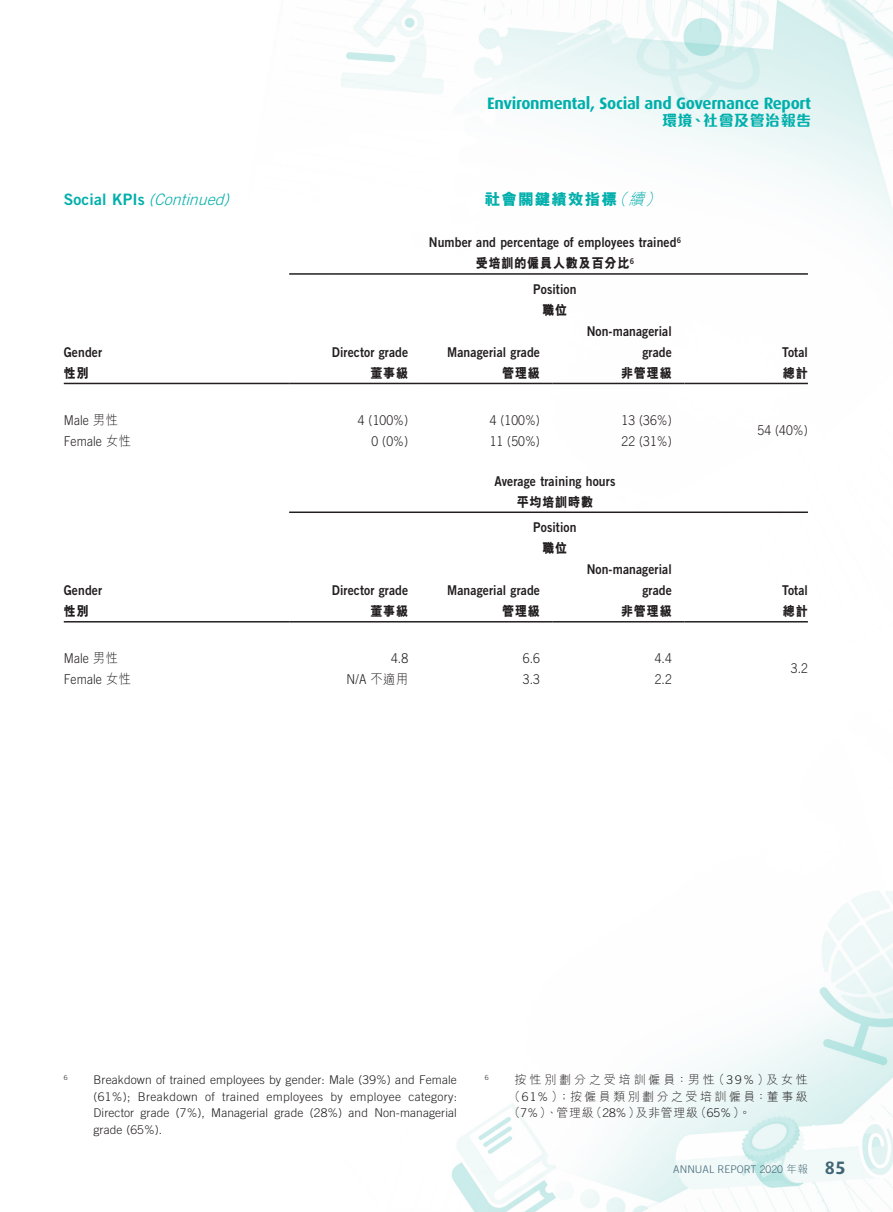
<style>
.page{position:relative;width:893px;height:1212px;background:#fff}
.page>*{position:absolute;margin:0;border:0;box-sizing:border-box;transform-origin:0 0}
.t1{font:700 16.5px "Dax";letter-spacing:-.02em;color:#00afab}
.Heading_2{font:italic 300 15.75px "Trade Gothic LT Std";color:#00afab}
.C_Heading_2{font:800 15.75px "M Hei HK";letter-spacing:.06em;color:#00afab}
.t2{font:800 15px "M Elle HK";letter-spacing:.03em;color:#00afab}
.Body_Text{font:13.5px "Trade Gothic LT Std Bd 2";letter-spacing:.01em;color:#231f20;scale:.9 1}
.Body_Text-2{font:300 13.5px "Trade Gothic LT Std";letter-spacing:.01em;color:#231f20;scale:.9 1}
.Body_Text-3{font:800 13.5px "M Hei HK";letter-spacing:.06em;color:#231f20;scale:.9 1}
.t3{font:300 12px/16.5px "Trade Gothic LT Std";letter-spacing:.01em;color:#231f20;text-align:justify}
.t4{font:300 12px/16.5px "M Hei HK";letter-spacing:.205em;color:#231f20;text-align:justify}
.t5{font:300 10.5px "Trade Gothic LT Std";letter-spacing:.005em;color:#406574}
.t6{font:300 7.05px "Trade Gothic LT Std";color:#231f20}
.s1{font-family:"Trade Gothic LT Std Bd 2";font-weight:400;font-style:normal}
.s2{font-weight:300;font-style:italic}
.s3{font-family:"M Hei HK"}
.s4{font-family:"Trade Gothic LT Std"}
.s5{font-family:"Dax";font-weight:700;font-size:18px}
</style>
<div class="page">
<img style="left:63px;top:0;width:830px;height:1212px">
<hr style="left:289px;top:273px;width:519px;height:2px;background:#231f20">
<hr style="left:64px;top:383px;width:225px;height:1px;background:#231f20">
<hr style="left:289px;top:383px;width:132px;height:1px;background:#231f20">
<hr style="left:421px;top:383px;width:132px;height:1px;background:#231f20">
<hr style="left:553px;top:383px;width:132px;height:1px;background:#231f20">
<hr style="left:685px;top:383px;width:123px;height:1px;background:#231f20">
<hr style="left:289px;top:511px;width:519px;height:2px;background:#231f20">
<hr style="left:64px;top:621px;width:225px;height:1px;background:#231f20">
<hr style="left:289px;top:621px;width:132px;height:1px;background:#231f20">
<hr style="left:421px;top:621px;width:132px;height:1px;background:#231f20">
<hr style="left:553px;top:621px;width:132px;height:1px;background:#231f20">
<hr style="left:685px;top:621px;width:123px;height:1px;background:#231f20">
<p class="t1" style="left:487px;top:94px;width:326px">Environmental, Social and Governance Report</p>
<p class="t2" style="left:662px;top:113px;width:151px">環境、社會及管治報告</p>
<p class="Heading_2" style="left:64px;top:190px;width:171px"><span class="s1">S o c i a l K P I s</span> (Continued)</p>
<p class="C_Heading_2" style="left:485px;top:192px;width:182px">社會關鍵績效指標<span class="s2">（續）</span></p>
<p class="Body_Text" style="left:429px;top:234px;width:282px">Number and percentage of employees trained<sup>6</sup></p>
<p class="Body_Text-3" style="left:476px;top:257px;width:177px">受培訓的僱員人數及百分比<sup>6</sup></p>
<p class="Body_Text" style="left:533px;top:281px;width:50px">Position</p>
<p class="Body_Text-3" style="left:542px;top:303px;width:29px">職位</p>
<p class="Body_Text" style="left:64px;top:344px;width:44px">Gender</p>
<p class="Body_Text" style="left:332px;top:344px;width:86px">Director grade</p>
<p class="Body_Text" style="left:447px;top:344px;width:105px">Managerial grade</p>
<p class="Body_Text" style="left:587px;top:323px;width:96px">Non-managerial</p>
<p class="Body_Text" style="left:642px;top:344px;width:34px">grade</p>
<p class="Body_Text" style="left:782px;top:344px;width:30px">Total</p>
<p class="Body_Text-3" style="left:64px;top:366px;width:29px">性別</p>
<p class="Body_Text-3" style="left:370px;top:366px;width:44px">董事級</p>
<p class="Body_Text-3" style="left:502px;top:366px;width:44px">管理級</p>
<p class="Body_Text-3" style="left:621px;top:366px;width:58px">非管理級</p>
<p class="Body_Text-3" style="left:783px;top:366px;width:29px">總計</p>
<p class="Body_Text-2" style="left:64px;top:412px;width:62px">Male <span class="s3">男性</span></p>
<p class="Body_Text-2" style="left:358px;top:412px;width:57px">4 (100%)</p>
<p class="Body_Text-2" style="left:490px;top:412px;width:57px">4 (100%)</p>
<p class="Body_Text-2" style="left:621px;top:412px;width:57px">13 (36%)</p>
<p class="Body_Text-2" style="left:758px;top:422px;width:57px">54 (40%)</p>
<p class="Body_Text-2" style="left:64px;top:433px;width:76px">Female <span class="s3">女性</span></p>
<p class="Body_Text-2" style="left:372px;top:433px;width:42px">0 (0%)</p>
<p class="Body_Text-2" style="left:490px;top:433px;width:57px">11 (50%)</p>
<p class="Body_Text-2" style="left:621px;top:433px;width:57px">22 (31%)</p>
<p class="Body_Text" style="left:494px;top:473px;width:136px">Average training hours</p>
<p class="Body_Text-3" style="left:517px;top:495px;width:86px">平均培訓時數</p>
<p class="Body_Text" style="left:533px;top:519px;width:50px">Position</p>
<p class="Body_Text-3" style="left:542px;top:541px;width:29px">職位</p>
<p class="Body_Text" style="left:64px;top:582px;width:44px">Gender</p>
<p class="Body_Text" style="left:332px;top:582px;width:86px">Director grade</p>
<p class="Body_Text" style="left:447px;top:582px;width:105px">Managerial grade</p>
<p class="Body_Text" style="left:587px;top:561px;width:96px">Non-managerial</p>
<p class="Body_Text" style="left:642px;top:582px;width:34px">grade</p>
<p class="Body_Text" style="left:782px;top:582px;width:30px">Total</p>
<p class="Body_Text-3" style="left:64px;top:604px;width:29px">性別</p>
<p class="Body_Text-3" style="left:370px;top:604px;width:44px">董事級</p>
<p class="Body_Text-3" style="left:502px;top:604px;width:44px">管理級</p>
<p class="Body_Text-3" style="left:621px;top:604px;width:58px">非管理級</p>
<p class="Body_Text-3" style="left:783px;top:604px;width:29px">總計</p>
<p class="Body_Text-2" style="left:64px;top:650px;width:62px">Male <span class="s3">男性</span></p>
<p class="Body_Text-2" style="left:391px;top:650px;width:20px">4.8</p>
<p class="Body_Text-2" style="left:523px;top:650px;width:20px">6.6</p>
<p class="Body_Text-2" style="left:655px;top:650px;width:20px">4.4</p>
<p class="Body_Text-2" style="left:791px;top:660px;width:20px">3.2</p>
<p class="Body_Text-2" style="left:64px;top:671px;width:76px">Female <span class="s3">女性</span></p>
<p class="Body_Text-2" style="left:347px;top:671px;width:70px">N/A <span class="s3">不適用</span></p>
<p class="Body_Text-2" style="left:523px;top:671px;width:20px">3.3</p>
<p class="Body_Text-2" style="left:655px;top:671px;width:20px">2.2</p>
<p class="t6" style="left:64px;top:1073px;width:5px">6</p>
<p class="t3" style="left:94px;top:1071px;width:365px">Breakdown of trained employees by gender: Male (39%) and Female (61%); Breakdown of trained employees by employee category:<br>Director grade (7%), Managerial grade (28%) and Non-managerial grade (65%).</p>
<p class="t6" style="left:485px;top:1074px;width:5px">6</p>
<p class="t4" style="left:508px;top:1071px;width:301px;text-indent:6px">按性別劃分之受培訓僱員：男性（<span class="s4">39%</span>）及女性（<span class="s4">61%</span>）；按僱員類別劃分之受培訓僱員：董事級（<span class="s4">7%</span>）、管理級（<span class="s4">28%</span>）及非管理級（<span class="s4">65%</span>）。</p>
<p class="t5" style="left:673px;top:1163px;width:174px">ANNUAL REPORT 2020 <span class="s3">年報</span> <span class="s5">85</span></p>
</div>
